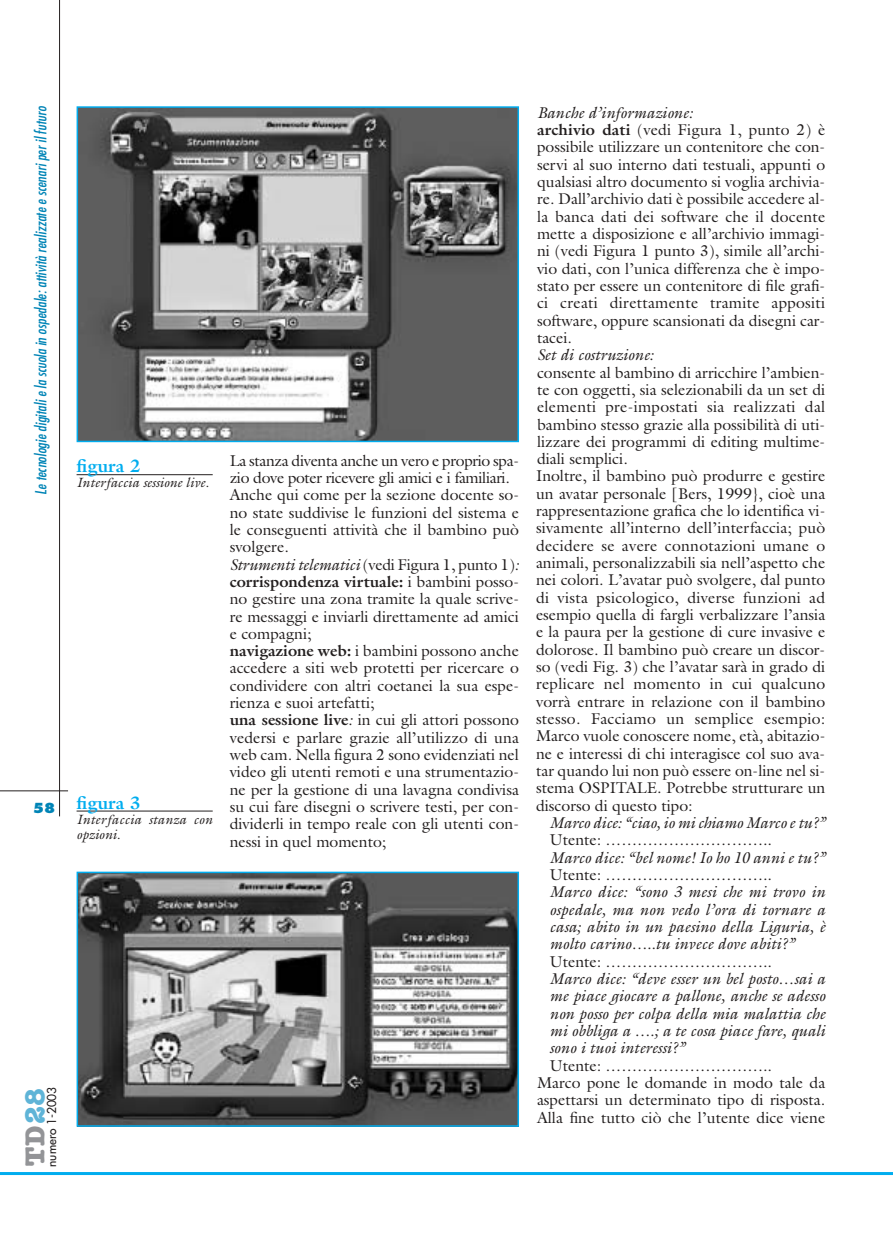
<style>
.page{position:relative;width:893px;height:1233px;background:#fff}
.page>*{position:absolute;margin:0;border:0;box-sizing:border-box;transform-origin:0 0}
.t1{font:700 27.45px "American Typewriter";color:#939497}
.t2{font:700 18px "Galliard";color:#00adef}
.t3{font:15.75px/17.4px "Galliard";color:#231f1f}
.t4{font:italic 15.75px/17.2px "Galliard";color:#231f1f;text-align:justify}
.t5{font:italic condensed 15px "Futura";color:#0084b6}
.t6{font:italic 13.5px/15px "Galliard";color:#231f1f}
.t7{font:800 13.5px "Futura";color:#0084b6}
.t8{font:12px "Futura";color:#231f1f}
.s1{color:#5fb4d7}
.s2{font-style:italic}
.s3{font-weight:700}
</style>
<div class="page">
<hr style="left:0;top:1172px;width:892px;height:3px;background:#00adef">
<hr style="left:59px;top:0;width:1px;height:816px;background:#231f1f">
<hr style="left:0;top:790px;width:68px;height:1px;background:#231f1f">
<img style="left:80px;top:109px;width:436px;height:330px">
<div style="left:77px;top:106px;width:442px;height:336px;border:2px solid #00adef"></div>
<hr style="left:77px;top:474px;width:136px;height:1px;background:#231f1f">
<img style="left:80px;top:875px;width:436px;height:249px">
<div style="left:77px;top:872px;width:442px;height:255px;border:2px solid #00adef"></div>
<hr style="left:77px;top:811px;width:136px;height:1px;background:#231f1f">
<p class="t5" style="left:34px;top:495px;width:391px;rotate:-90deg">Le tecnologie digitali e la scuola in ospedale: attività realizzate e scenari per il futuro</p>
<p class="t7" style="left:33px;top:802px;width:24px">58</p>
<h1 class="t1" style="left:26px;top:1166px;width:79px;rotate:-90deg">TD<span class="s1">28</span></h1>
<p class="t8" style="left:46px;top:1167px;width:82px;rotate:-90deg">numero 1-2003</p>
<p class="t2" style="left:77px;top:459px;width:66px">figura 2</p>
<p class="t6" style="left:77px;top:476px;width:134px">Interfaccia sessione live.</p>
<p class="t2" style="left:77px;top:796px;width:66px">figura 3</p>
<p class="t6" style="left:77px;top:813px;width:138px">Interfaccia stanza con opzioni.</p>
<p class="t3" style="left:230px;top:453px;width:291px">La stanza diventa anche un vero e proprio spa&shy;zio dove poter ricevere gli amici e i familiari.<br>Anche qui come per la sezione docente so&shy;no state suddivise le funzioni del sistema e le conseguenti attività che il bambino può svolgere.<br><span class="s2">Strumenti telematici</span> (vedi Figura 1, punto 1)<span class="s2">: </span><span class="s3">corrispondenza virtuale:</span> i bambini posso&shy;no gestire una zona tramite la quale scrive&shy;re messaggi e inviarli direttamente ad amici e compagni;<br><span class="s3">navigazione web:</span> i bambini possono anche accedere a siti web protetti per ricercare o condividere con altri coetanei la sua espe&shy;rienza e suoi artefatti;<br><span class="s3">una sessione live</span><span class="s2">:</span> in cui gli attori possono vedersi e parlare grazie all’utilizzo di una web cam. Nella figura 2 sono evidenziati nel video gli utenti remoti e una strumentazio&shy;ne per la gestione di una lavagna condivisa su cui fare disegni o scrivere testi, per con&shy;dividerli in tempo reale con gli utenti con&shy;nessi in quel momento;</p>
<p class="t3" style="left:537px;top:105px;width:290px"><span class="s2">Banche d’informazione:<br></span><span class="s3">archivio dati</span> (vedi Figura 1, punto 2) è possibile utilizzare un contenitore che con&shy;servi al suo interno dati testuali, appunti o qualsiasi altro documento si voglia archivia&shy;re. Dall’archivio dati è possibile accedere al&shy;la banca dati dei software che il docente mette a disposizione e all’archivio immagi&shy;ni (vedi Figura 1 punto 3), simile all’archi&shy;vio dati, con l’unica differenza che è impo&shy;stato per essere un contenitore di file grafi&shy;ci creati direttamente tramite appositi software, oppure scansionati da disegni car&shy;tacei.</p>
<p class="t4" style="left:537px;top:348px;width:118px">Set di costruzione:</p>
<p class="t3" style="left:536px;top:365px;width:291px">consente al bambino di arricchire l’ambien&shy;te con oggetti, sia selezionabili da un set di elementi pre-impostati sia realizzati dal bambino stesso grazie alla possibilità di uti&shy;lizzare dei programmi di editing multime&shy;diali semplici.<br>Inoltre, il bambino può produrre e gestire un avatar personale [Bers, 1999}, cioè una rappresentazione grafica che lo identifica vi&shy;sivamente all’interno dell’interfaccia; può decidere se avere connotazioni umane o animali, personalizzabili sia nell’aspetto che nei colori. L’avatar può svolgere, dal punto di vista psicologico, diverse funzioni ad esempio quella di fargli verbalizzare l’ansia e la paura per la gestione di cure invasive e dolorose. Il bambino può creare un discor&shy;so (vedi Fig. 3) che l’avatar sarà in grado di replicare nel momento in cui qualcuno vorrà entrare in relazione con il bambino stesso. Facciamo un semplice esempio:<br>Marco vuole conoscere nome, età, abitazio&shy;ne e interessi di chi interagisce col suo ava&shy;tar quando lui non può essere on-line nel si&shy;stema OSPITALE. Potrebbe strutturare un discorso di questo tipo:</p>
<p class="t4" style="left:549px;top:816px;width:277px">Marco dice: “ciao, io mi chiamo Marco e tu?”</p>
<p class="t3" style="left:549px;top:833px;width:224px">Utente: …………………………..</p>
<p class="t4" style="left:549px;top:850px;width:277px">Marco dice: “bel nome! Io ho 10 anni e tu?”</p>
<p class="t3" style="left:549px;top:868px;width:224px">Utente: …………………………..</p>
<p class="t4" style="left:549px;top:885px;width:277px">Marco dice: “sono 3 mesi che mi trovo in ospedale, ma non vedo l’ora di tornare a casa; abito in un paesino della Liguria, è molto carino…..tu invece dove abiti?”</p>
<p class="t3" style="left:549px;top:954px;width:224px">Utente: …………………………..</p>
<p class="t4" style="left:549px;top:972px;width:277px">Marco dice: “deve esser un bel posto…sai a me piace giocare a pallone, anche se adesso non posso per colpa della mia malattia che mi obbliga a ….; a te cosa piace fare, quali sono i tuoi interessi?”</p>
<p class="t3" style="left:537px;top:1058px;width:290px;text-indent:13px">Utente: …………………………..<br>Marco pone le domande in modo tale da aspettarsi un determinato tipo di risposta.<br>Alla fine tutto ciò che l’utente dice viene</p>
</div>
